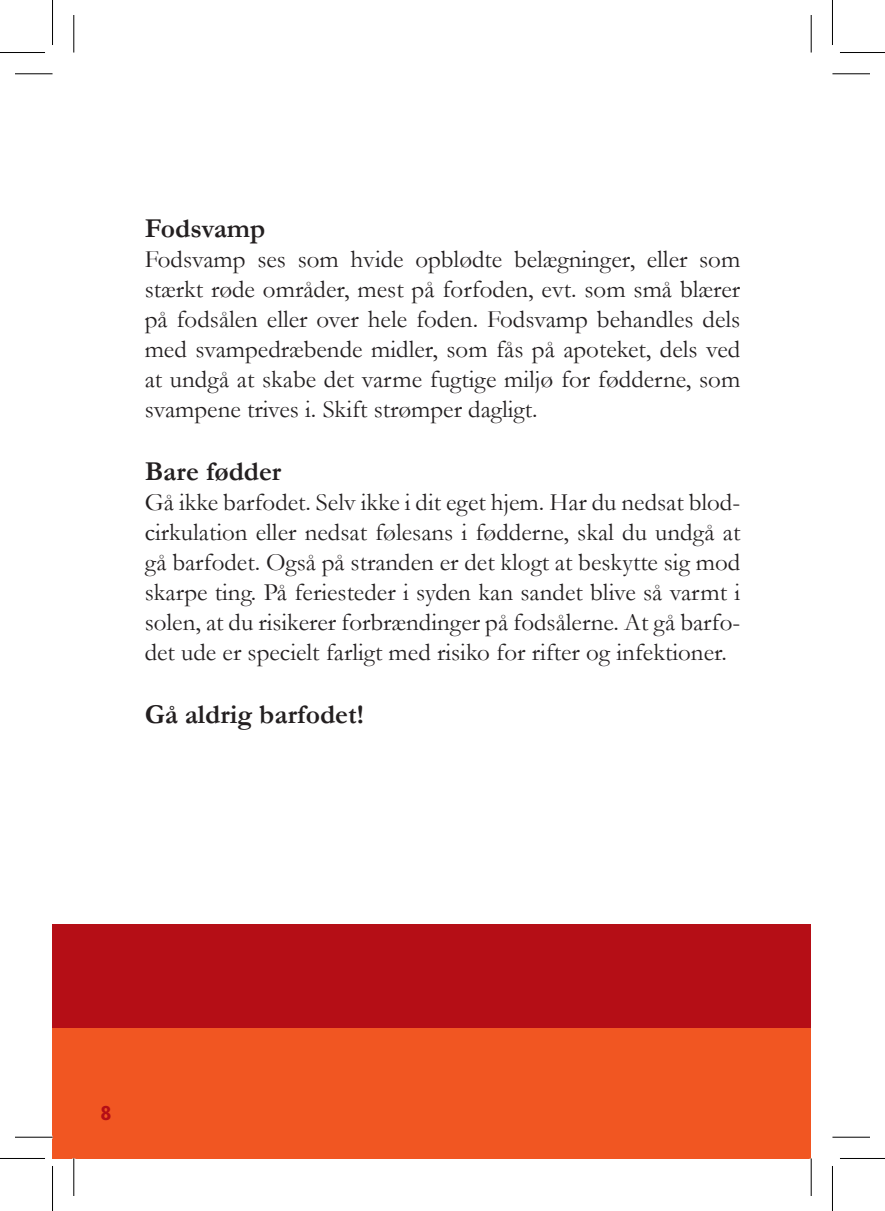
<style>
.page{position:relative;width:885px;height:1211px;background:#fff}
.page>*{position:absolute;margin:0;border:0;box-sizing:border-box;transform-origin:0 0}
.t1{font:700 27.5px "Garamond";color:#231f20}
.t2{font:25px/30px "Garamond";color:#231f20;text-align:justify}
.t3{font:900 condensed 20px "Frutiger";color:#b50e16}
</style>
<div class="page">
<div style="left:52px;top:986px;width:759px;height:172px;background:#f15622"></div>
<div style="left:52px;top:924px;width:759px;height:103px;background:#b50e16"></div>
<hr style="left:15px;top:1135px;width:38px;height:3px;background:#fff">
<hr style="left:15px;top:73px;width:38px;height:1px;background:#000">
<hr style="left:832px;top:73px;width:38px;height:1px;background:#000">
<hr style="left:15px;top:1136px;width:38px;height:1px;background:#000">
<hr style="left:832px;top:1136px;width:38px;height:1px;background:#000">
<hr style="left:73px;top:15px;width:1px;height:37px;background:#000">
<hr style="left:73px;top:1158px;width:1px;height:38px;background:#000">
<hr style="left:810px;top:15px;width:1px;height:37px;background:#000">
<hr style="left:810px;top:1158px;width:1px;height:38px;background:#000">
<hr style="left:0;top:52px;width:45px;height:1px;background:#000">
<hr style="left:840px;top:52px;width:45px;height:1px;background:#000">
<hr style="left:0;top:1158px;width:45px;height:1px;background:#000">
<hr style="left:840px;top:1158px;width:45px;height:1px;background:#000">
<hr style="left:52px;top:0;width:1px;height:45px;background:#000">
<hr style="left:52px;top:1166px;width:1px;height:45px;background:#000">
<hr style="left:832px;top:0;width:1px;height:45px;background:#000">
<hr style="left:832px;top:1166px;width:1px;height:45px;background:#000">
<p class="t1" style="left:145px;top:212px;width:122px">Fodsvamp</p>
<p class="t2" style="left:145px;top:244px;width:597px">Fodsvamp ses som hvide opblødte belægninger, eller som stærkt røde områder, mest på forfoden, evt. som små blærer på fodsålen eller over hele foden. Fodsvamp behandles dels med svampedræbende midler, som fås på apoteket, dels ved at undgå at skabe det varme fugtige miljø for fødderne, som svampene trives i. Skift strømper dagligt.</p>
<p class="t1" style="left:145px;top:455px;width:138px">Bare fødder</p>
<p class="t2" style="left:145px;top:487px;width:597px">Gå ikke barfodet. Selv ikke i dit eget hjem. Har du nedsat blod&shy;cirkulation eller nedsat følesans i fødderne, skal du undgå at gå barfodet. Også på stranden er det klogt at beskytte sig mod skarpe ting. På feriesteder i syden kan sandet blive så varmt i solen, at du risikerer forbrændinger på fodsålerne. At gå barfo&shy;det ude er specielt farligt med risiko for rifter og infektioner.</p>
<p class="t1" style="left:145px;top:698px;width:221px">Gå aldrig barfodet!</p>
<p class="t3" style="left:101px;top:1101px;width:12px">8</p>
</div>
